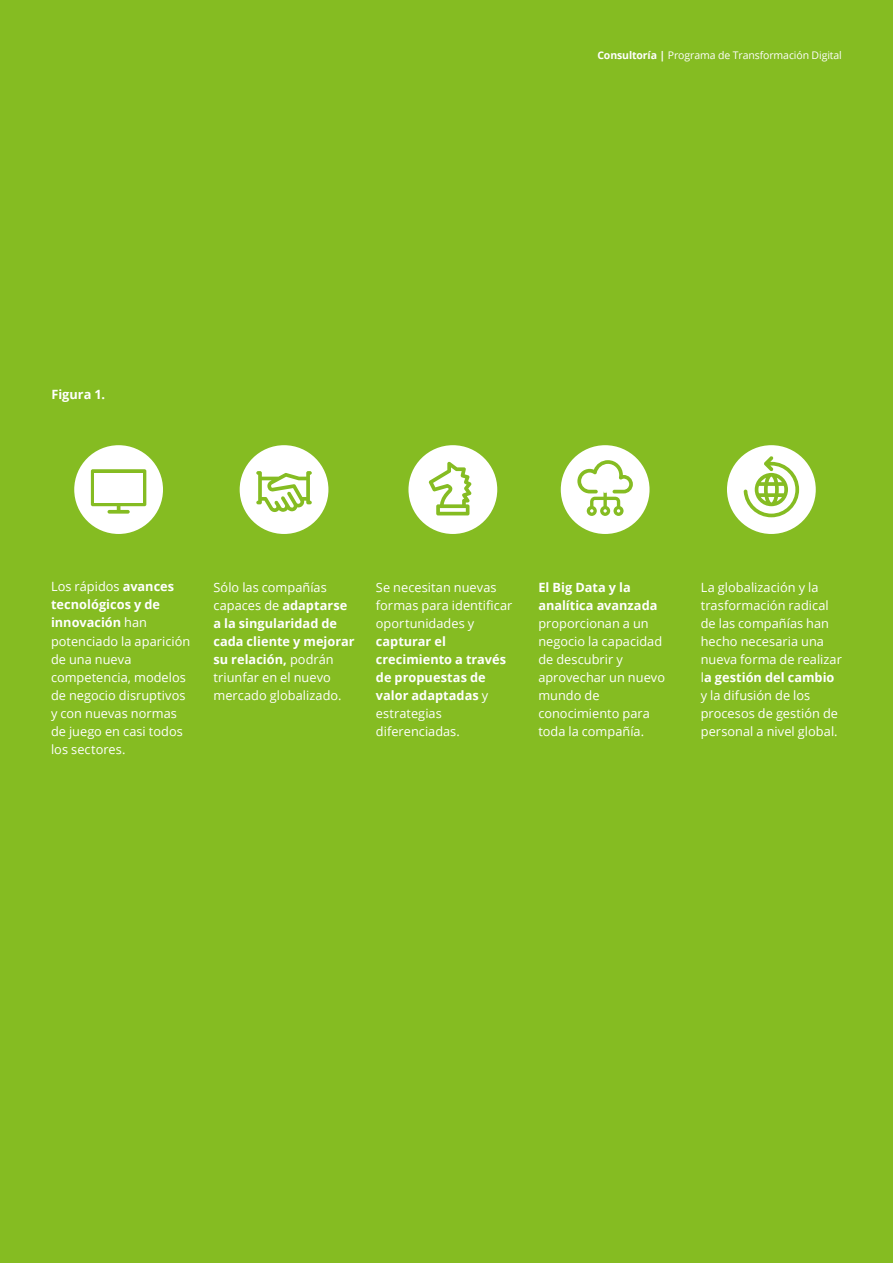
<style>
.page{position:relative;width:893px;height:1263px;background:#85bc22}
.page>*{position:absolute;margin:0;border:0;box-sizing:border-box;transform-origin:0 0}
.t1{font:12.75px/18px "Open Sans";letter-spacing:.005em;color:#fff}
.t2{font:700 12.75px/18px "Open Sans";color:#fff}
.t3{font:10.5px "Open Sans";letter-spacing:-.01em;color:#fff}
.s1{font-weight:700}
.s2{font-weight:400}
</style>
<div class="page">
<svg style="left:74px;top:445px;width:89px;height:89px"></svg>
<div style="left:95px;top:473px;width:48px;height:29px;background:#fff"></div>
<svg style="left:408px;top:445px;width:89px;height:89px"></svg>
<svg style="left:240px;top:445px;width:88px;height:89px"></svg>
<svg style="left:727px;top:445px;width:89px;height:89px"></svg>
<svg style="left:561px;top:445px;width:88px;height:89px"></svg>
<p class="t3" style="left:597px;top:48px;width:246px"><span class="s1">Consultoría |</span> Programa de Transformación Digital</p>
<p class="t2" style="left:51px;top:385px;width:55px">Figura 1.</p>
<p class="t1" style="left:51px;top:577px;width:141px">Los rápidos <span class="s1">avances tecnológicos y de innovación</span> han potenciado la aparición de una nueva competencia, modelos de negocio disruptivos y con nuevas normas de juego en casi todos los sectores.</p>
<p class="t1" style="left:213px;top:577px;width:143px">Sólo las compañías capaces de <span class="s1">adaptarse a la singularidad de cada cliente y mejorar su relación,</span> podrán triunfar en el nuevo mercado globalizado.</p>
<p class="t1" style="left:376px;top:577px;width:138px">Se necesitan nuevas formas para identificar oportunidades y</p>
<p class="t2" style="left:376px;top:632px;width:132px">capturar el crecimiento a través de propuestas de valor adaptadas <span class="s2">y estrategias diferenciadas.</span></p>
<p class="t2" style="left:538px;top:578px;width:121px">El Big Data y la analítica avanzada</p>
<p class="t1" style="left:538px;top:614px;width:128px">proporcionan a un negocio la capacidad de descubrir y aprovechar un nuevo mundo de conocimiento para toda la compañía.</p>
<p class="t1" style="left:701px;top:578px;width:143px">La globalización y la trasformación radical de las compañías han hecho necesaria una nueva forma de realizar l<span class="s1">a gestión del cambio </span>y la difusión de los procesos de gestión de personal a nivel global.</p>
</div>
